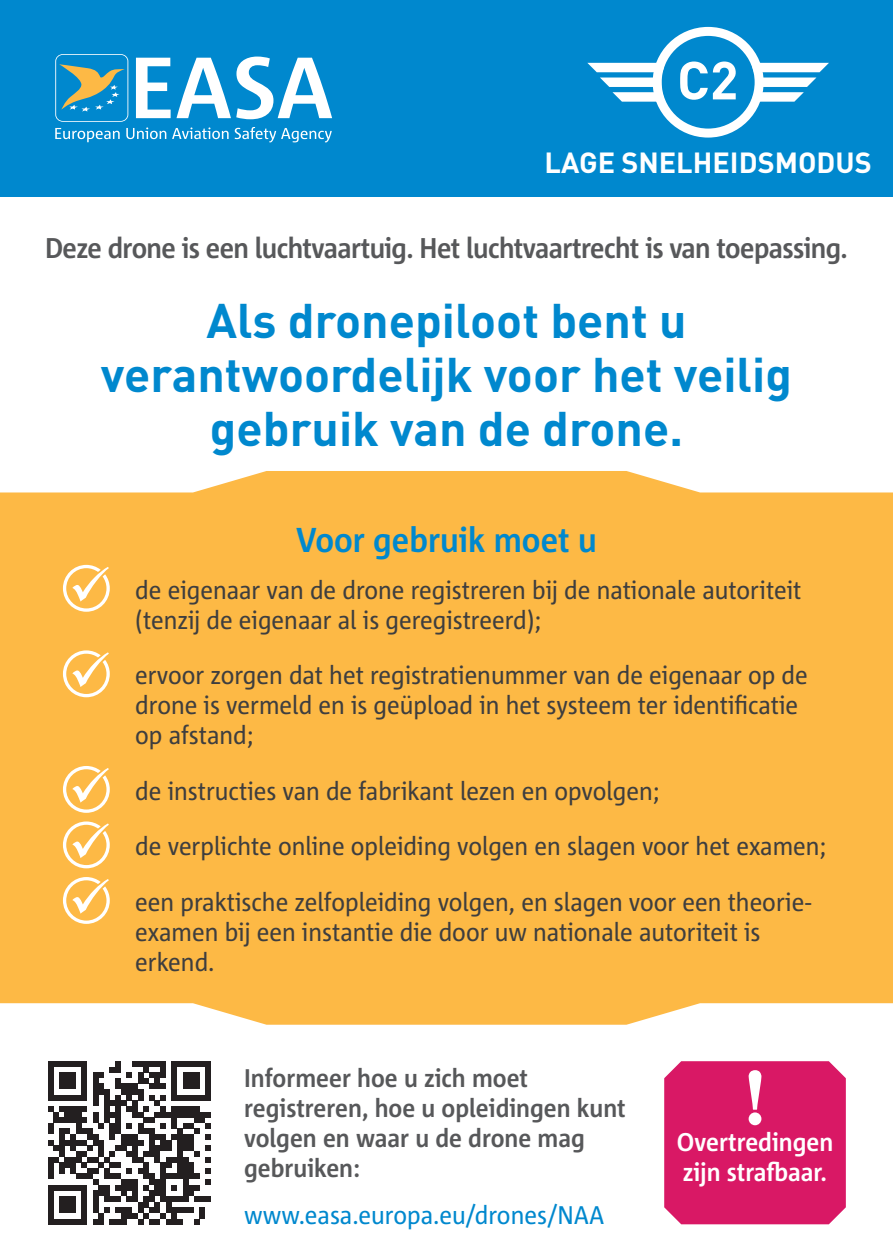
<style>
.page{position:relative;width:893px;height:1259px;background:#fff}
.page>*{position:absolute;margin:0;border:0;box-sizing:border-box;transform-origin:0 0}
.t1{font:700 52.8px "DIN Pro";color:#fff}
.Title_heavy{font:700 48px/54px "DIN Pro";color:#0088ce;text-align:center}
.Title_heavy-2{font:700 34.5px "Corpid E1 s S Cd";color:#0088ce}
.t2{font:700 28.8px "DIN Pro";color:#fff}
.Title_regular{font:700 28.5px "Corpid E1 s S Cd";letter-spacing:-.02em;color:#57585a}
.Bullets{font:25.5px/30px "Corpid E1 s S Cd";color:#3e3e3f}
.Body_text{font:700 25.5px/30px "Corpid E1 s S Cd";color:#57585a}
.Body_text-2{font:25.5px "Corpid E1 s S Cd";color:#0088ce}
.Body_text-3{font:700 25.5px/30px "Corpid E1 s S Cd";color:#fff}
</style>
<div class="page">
<div style="left:0;top:471px;width:893px;height:553px;background:#fdb945"></div>
<div style="left:0;top:0;width:893px;height:197px;background:#0088ce"></div>
<svg style="left:55px;top:54px;width:277px;height:88px"></svg>
<svg style="left:63px;top:565px;width:47px;height:47px"></svg>
<svg style="left:63px;top:650px;width:47px;height:47px"></svg>
<svg style="left:63px;top:766px;width:47px;height:47px"></svg>
<svg style="left:63px;top:821px;width:47px;height:47px"></svg>
<svg style="left:63px;top:877px;width:47px;height:47px"></svg>
<svg style="left:48px;top:1061px;width:163px;height:163px"></svg>
<div style="left:664px;top:1061px;width:182px;height:163px;background:#d91865"></div>
<div style="left:749px;top:1112px;width:12px;height:13px;background:#fff;border-radius:50%"></div>
<div style="left:653px;top:27px;width:111px;height:111px;border:9px solid #fff;border-radius:50%"></div>
<svg style="left:587px;top:63px;width:78px;height:39px"></svg>
<svg style="left:751px;top:63px;width:78px;height:39px"></svg>
<p class="t1" style="left:677px;top:36px;width:63px">C2</p>
<p class="t2" style="left:545px;top:139px;width:329px">LAGE SNELHEIDSMODUS</p>
<p class="Title_regular" style="left:45px;top:231px;width:804px">Deze drone is een luchtvaartuig. Het luchtvaartrecht is van toepassing.</p>
<p class="Title_heavy" style="left:101px;top:288px;width:693px">Als dronepiloot bent u verantwoordelijk voor het veilig gebruik van de drone.</p>
<p class="Title_heavy-2" style="left:296px;top:518px;width:302px">Voor gebruik moet u</p>
<p class="Bullets" style="left:135px;top:574px;width:668px">de eigenaar van de drone registreren bij de nationale autoriteit (tenzij de eigenaar al is geregistreerd);</p>
<p class="Bullets" style="left:135px;top:659px;width:674px">ervoor zorgen dat het registratienummer van de eigenaar op de drone is vermeld en is geüpload in het systeem ter identificatie op afstand;</p>
<p class="Bullets" style="left:135px;top:775px;width:526px">de instructies van de fabrikant lezen en opvolgen;</p>
<p class="Bullets" style="left:135px;top:830px;width:693px">de verplichte online opleiding volgen en slagen voor het examen;</p>
<p class="Bullets" style="left:135px;top:886px;width:677px">een praktische zelfopleiding volgen, en slagen voor een theorie&shy;examen bij een instantie die door uw nationale autoriteit is erkend.</p>
<p class="Body_text" style="left:244px;top:1062px;width:383px">Informeer hoe u zich moet registreren, hoe u opleidingen kunt volgen en waar u de drone mag gebruiken:</p>
<p class="Body_text-2" style="left:244px;top:1198px;width:362px">www.easa.europa.eu/drones/NAA</p>
<p class="Body_text-3" style="left:677px;top:1126px;width:158px">Overtredingen zijn strafbaar.</p>
</div>
